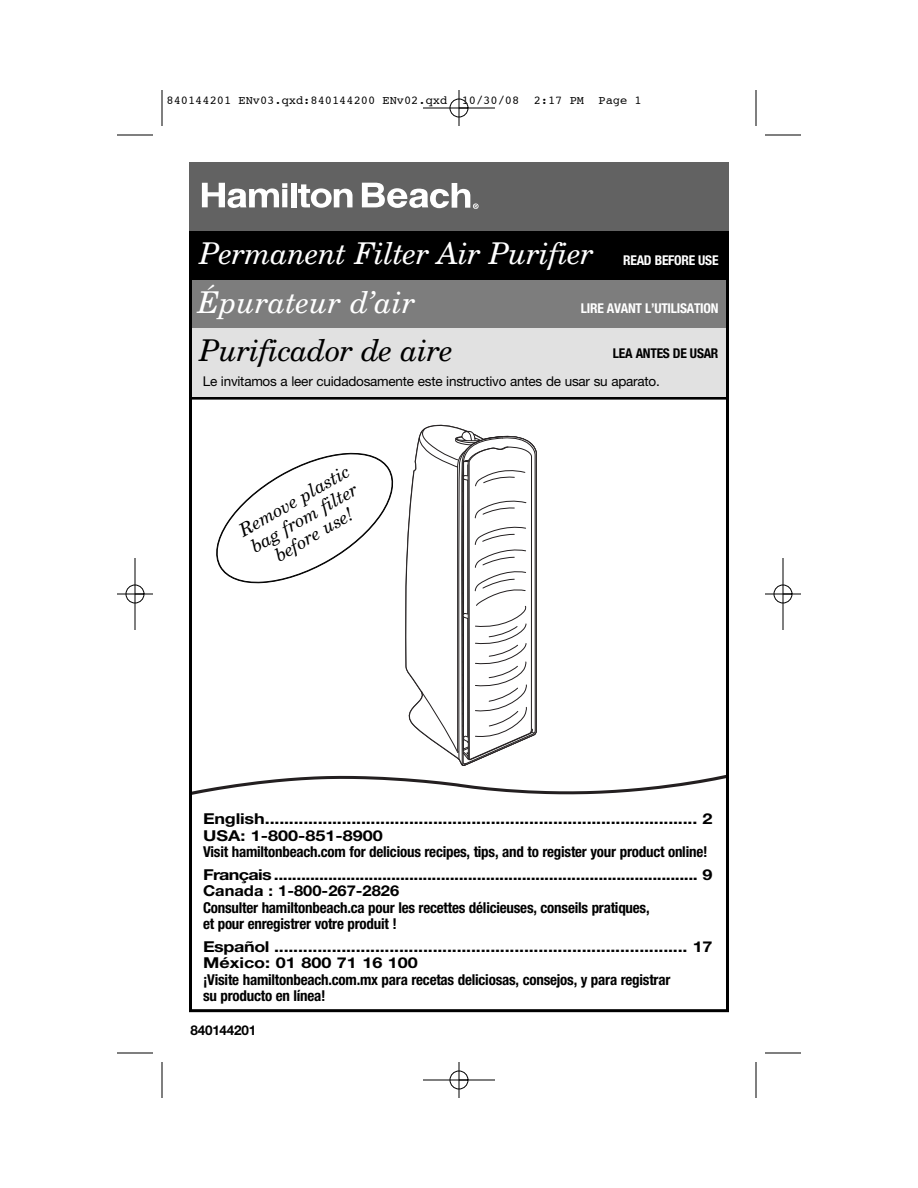
<style>
.page{position:relative;width:918px;height:1188px;background:#fff}
.page>*{position:absolute;margin:0;border:0;box-sizing:border-box;transform-origin:0 0}
.t1{font:italic 30px/49.3px "New Century Schlbk";letter-spacing:-.015em;color:#fff}
.t2{font:italic 30px "New Century Schlbk";letter-spacing:-.015em;color:#000}
.t3{font:italic 18px/19.5px "New Century Schlbk";color:#000;text-align:center}
.t4{font:700 15px/16.5px "Helvetica Neue";color:#000;scale:1.2 1}
.t5{font:700 condensed 15px/16.5px "Helvetica Neue";letter-spacing:-.015em;color:#000}
.t6{font:13.5px "Helvetica Neue";letter-spacing:-.015em;color:#000}
.t7{font:700 condensed 13.5px "Helvetica Neue";letter-spacing:-.02em;color:#fff}
.t8{font:700 condensed 13.5px "Helvetica Neue";letter-spacing:-.02em;color:#000}
.t9{font:700 13.5px "Helvetica Neue";letter-spacing:-.015em;color:#000}
.t10{font:12px "Courier";color:#000}
</style>
<div class="page">
<svg style="left:193px;top:775px;width:532px;height:20px"></svg>
<div style="left:189px;top:162px;width:540px;height:70px;background:#626262"></div>
<div style="left:291px;top:183px;width:5px;height:24px;background:#fff"></div>
<svg style="left:298px;top:184px;width:55px;height:24px"></svg>
<svg style="left:202px;top:183px;width:85px;height:25px"></svg>
<svg style="left:362px;top:183px;width:117px;height:26px"></svg>
<svg style="left:405px;top:424px;width:57px;height:307px"></svg>
<svg style="left:464px;top:775px;width:72px;height:313px"></svg>
<svg style="left:419px;top:429px;width:118px;height:337px"></svg>
<div style="left:189px;top:397px;width:540px;height:615px;border:3px solid #000"></div>
<div style="left:189px;top:231px;width:540px;height:49px;background:#000"></div>
<div style="left:189px;top:280px;width:540px;height:49px;background:#7d7d7d"></div>
<div style="left:189px;top:328px;width:540px;height:68px;background:#e1e1e1"></div>
<hr style="left:726px;top:273px;width:3px;height:129px;background:#000">
<hr style="left:189px;top:255px;width:3px;height:152px;background:#000">
<div style="left:202px;top:808px;width:512px;height:198px;background:#fff"></div>
<svg style="left:216px;top:452px;width:178px;height:132px"></svg>
<hr style="left:162px;top:90px;width:1px;height:36px;background:#000">
<hr style="left:117px;top:135px;width:36px;height:1px;background:#000">
<hr style="left:756px;top:90px;width:1px;height:36px;background:#000">
<hr style="left:765px;top:135px;width:36px;height:1px;background:#000">
<hr style="left:162px;top:1062px;width:1px;height:36px;background:#000">
<hr style="left:117px;top:1053px;width:36px;height:1px;background:#000">
<hr style="left:756px;top:1062px;width:1px;height:36px;background:#000">
<hr style="left:765px;top:1053px;width:36px;height:1px;background:#000">
<hr style="left:423px;top:108px;width:72px;height:1px;background:#000">
<hr style="left:423px;top:1080px;width:72px;height:1px;background:#000">
<hr style="left:135px;top:558px;width:1px;height:72px;background:#000">
<hr style="left:783px;top:558px;width:1px;height:72px;background:#000">
<hr style="left:459px;top:90px;width:1px;height:36px;background:#000">
<hr style="left:459px;top:1062px;width:1px;height:36px;background:#000">
<hr style="left:117px;top:594px;width:36px;height:1px;background:#000">
<hr style="left:765px;top:594px;width:36px;height:1px;background:#000">
<div style="left:450px;top:99px;width:18px;height:18px;border:1px solid #000;border-radius:50%"></div>
<div style="left:450px;top:1071px;width:18px;height:18px;border:1px solid #000;border-radius:50%"></div>
<div style="left:126px;top:585px;width:18px;height:18px;border:1px solid #000;border-radius:50%"></div>
<div style="left:774px;top:585px;width:18px;height:18px;border:1px solid #000;border-radius:50%"></div>
<p class="t10" style="left:166px;top:94px;width:477px">840144201 ENv03.qxd:840144200 ENv02.qxd 10/30/08 2:17 PM Page 1</p>
<h1 class="t1" style="left:198px;top:231px;width:397px">Permanent Filter Air Purifier<br>Épurateur d’air</h1>
<h1 class="t2" style="left:199px;top:339px;width:255px">Purificador de aire</h1>
<p class="t7" style="left:623px;top:255px;width:97px">READ BEFORE USE</p>
<p class="t7" style="left:581px;top:303px;width:139px">LIRE AVANT L’UTILISATION</p>
<p class="t8" style="left:613px;top:348px;width:107px">LEA ANTES DE USAR</p>
<p class="t6" style="left:203px;top:376px;width:459px">Le invitamos a leer cuidadosamente este instructivo antes de usar su aparato.</p>
<p class="t3" style="left:237px;top:525px;width:126px;rotate:-30deg">Remove plastic bag from filter before use!</p>
<p class="t4" style="left:203px;top:812px;width:426px">English.......................................................................................... 2<br>USA: 1-800-851-8900</p>
<p class="t5" style="left:203px;top:845px;width:506px">Visit hamiltonbeach.com for delicious recipes, tips, and to register your product online!</p>
<p class="t4" style="left:203px;top:867px;width:426px">Français.............................................................................................. 9<br>Canada : 1-800-267-2826</p>
<p class="t5" style="left:203px;top:900px;width:448px">Consulter hamiltonbeach.ca pour les recettes délicieuses, conseils pratiques, et pour enregistrer votre produit !</p>
<p class="t4" style="left:203px;top:939px;width:426px">Español ...................................................................................... 17<br>México: 01 800 71 16 100</p>
<p class="t5" style="left:203px;top:972px;width:469px">¡Visite hamiltonbeach.com.mx para recetas deliciosas, consejos, y para registrar su producto en línea!</p>
<p class="t9" style="left:190px;top:1025px;width:67px">840144201</p>
</div>
